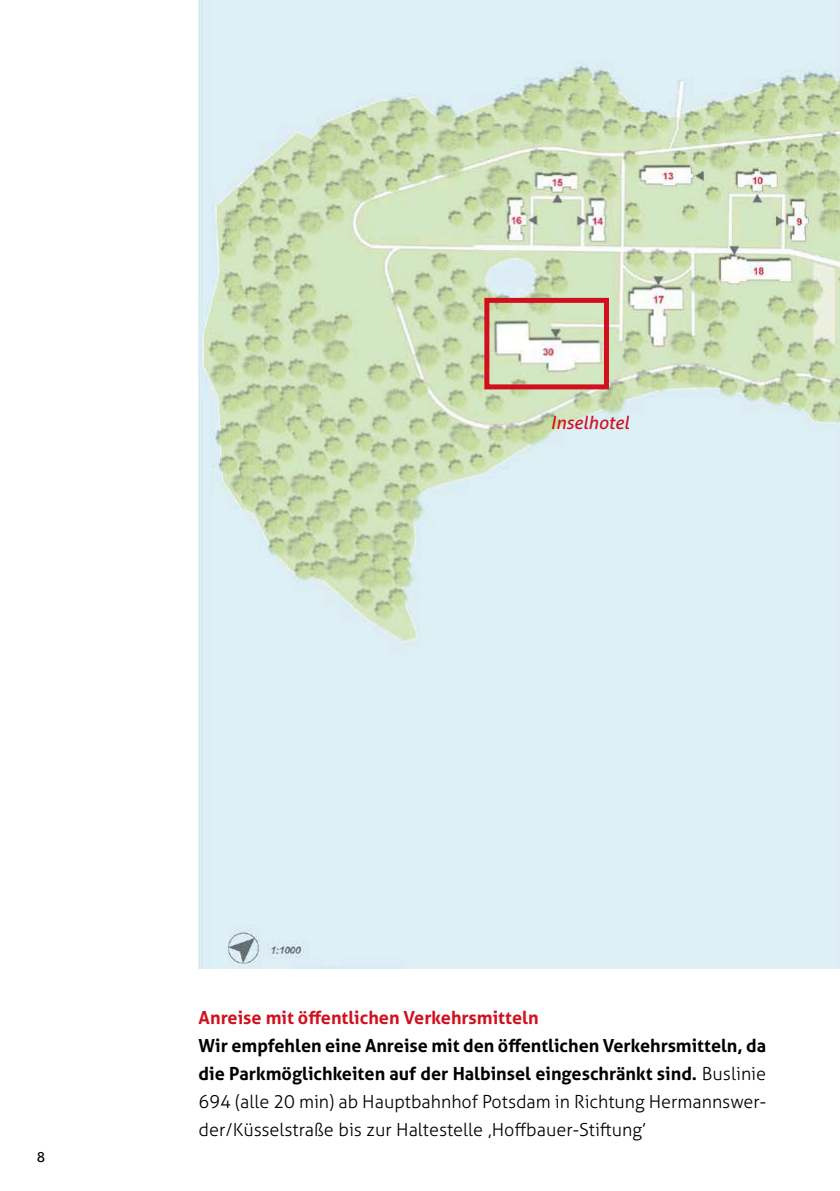
<style>
.page{position:relative;width:840px;height:1191px;background:#fff}
.page>*{position:absolute;margin:0;border:0;box-sizing:border-box;transform-origin:0 0}
.v_Fliesstext_Blocksa{font:300 18px/28px "Aller";color:#000;text-align:justify}
.v_Fliesstext_Blocksa-2{font:700 18px "Aller";color:#d1101e}
.v_Fliesstext_Blocksa-3{font:italic 18px "Aller";color:#d1101e}
.t1{font:14px "Aller";color:#000}
.s1{font-weight:700}
</style>
<div class="page">
<img style="left:198px;top:0;width:641px;height:968px">
<div style="left:484px;top:298px;width:124px;height:91px;border:5px solid #d1101e"></div>
<p class="v_Fliesstext_Blocksa-3" style="left:550px;top:411px;width:80px">Inselhotel</p>
<p class="t1" style="left:37px;top:1148px;width:10px">8</p>
<p class="v_Fliesstext_Blocksa-2" style="left:198px;top:1007px;width:341px">Anreise mit öffentlichen Verkehrsmitteln</p>
<p class="v_Fliesstext_Blocksa" style="left:198px;top:1032px;width:568px"><span class="s1">Wir empfehlen eine Anreise mit den öffentlichen Verkehrsmitteln, da die Parkmöglichkeiten auf der Halbinsel eingeschränkt sind.</span> Buslinie 694 (alle 20 min) ab Hauptbahnhof Potsdam in Richtung Hermannswer&shy;der/Küsselstraße bis zur Haltestelle ‚Hoffbauer-Stiftung’</p>
</div>
